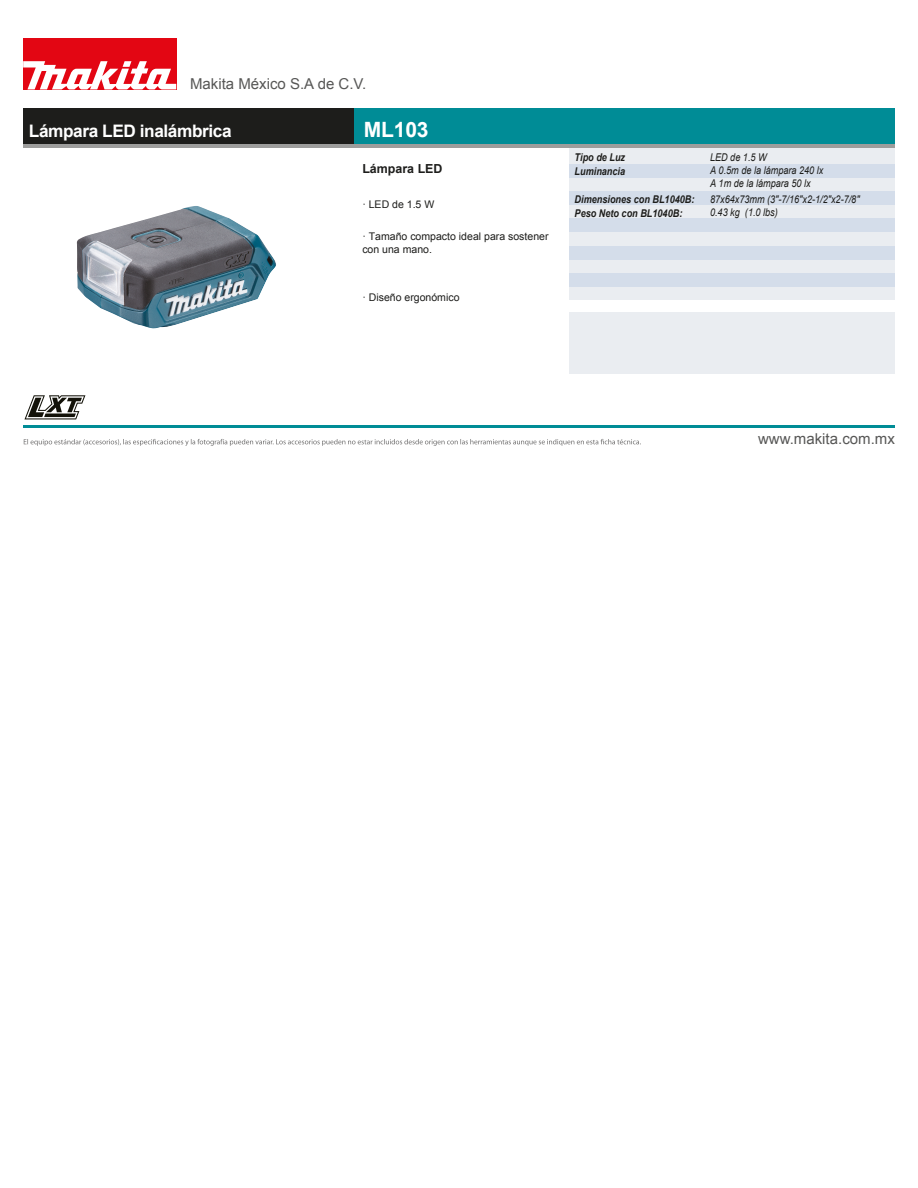
<style>
.page{position:relative;width:918px;height:1188px;background:#fff}
.page>*{position:absolute;margin:0;border:0;box-sizing:border-box;transform-origin:0 0}
.t1{font:700 21px "Arial";letter-spacing:-.01em;color:#fff}
.t2{font:700 17.25px "Arial";letter-spacing:-.025em;color:#fff}
.t3{font:15px "Arial";color:#575756}
.t4{font:700 12.45px "Arial";color:#1d1d1b}
.t5{font:italic 10.65px/13px "Arial";color:#1d1d1b;scale:.85 1}
.t6{font:italic 700 10.65px/13.5px "Arial";color:#1d1d1b;scale:.85 1}
.t7{font:10.5px/12.6px "Arial";color:#1d1d1b}
</style>
<div class="page">
<div style="left:569px;top:312px;width:326px;height:62px;background:#eaedf1"></div>
<div style="left:569px;top:148px;width:326px;height:152px;background:#eaedf1"></div>
<div style="left:569px;top:164px;width:326px;height:13px;background:#d4ddea"></div>
<div style="left:569px;top:191px;width:326px;height:14px;background:#d4ddea"></div>
<div style="left:569px;top:218px;width:326px;height:14px;background:#d4ddea"></div>
<div style="left:569px;top:246px;width:326px;height:14px;background:#d4ddea"></div>
<div style="left:569px;top:273px;width:326px;height:14px;background:#d4ddea"></div>
<hr style="left:23px;top:425px;width:872px;height:2px;background:#008c96">
<div style="left:23px;top:38px;width:153px;height:51px;background:#e30613"></div>
<svg style="left:23px;top:61px;width:153px;height:28px"></svg>
<div style="left:23px;top:109px;width:872px;height:35px;background:#1d1d1b"></div>
<div style="left:355px;top:109px;width:540px;height:35px;background:#008c96"></div>
<hr style="left:23px;top:144px;width:872px;height:4px;background:#9d9d9c">
<svg style="left:24px;top:439px;width:617px;height:7px"></svg>
<svg style="left:24px;top:395px;width:61px;height:24px"></svg>
<img style="left:77px;top:206px;width:199px;height:122px">
<h3 class="t3" style="left:190px;top:74px;width:178px">Makita México S.A de C.V.</h3>
<h2 class="t2" style="left:29px;top:120px;width:204px">Lámpara LED inalámbrica</h2>
<h1 class="t1" style="left:364px;top:116px;width:66px">ML103</h1>
<p class="t4" style="left:362px;top:160px;width:82px">Lámpara LED</p>
<p class="t7" style="left:362px;top:198px;width:74px">· LED de 1.5 W</p>
<p class="t7" style="left:362px;top:230px;width:188px">· Tamaño compacto ideal para sostener con una mano.</p>
<p class="t7" style="left:362px;top:291px;width:99px">· Diseño ergonómico</p>
<p class="t6" style="left:575px;top:151px;width:61px">Tipo de Luz<br>Luminancia</p>
<p class="t6" style="left:575px;top:194px;width:143px">Dimensiones con BL1040B:<br>Peso Neto con BL1040B:</p>
<p class="t5" style="left:710px;top:151px;width:135px">LED de 1.5 W<br>A 0.5m de la lámpara 240 lx<br>A 1m de la lámpara 50 lx</p>
<p class="t5" style="left:710px;top:193px;width:177px">87x64x73mm (3"-7/16"x2-1/2"x2-7/8"<br>0.43 kg (1.0 lbs)</p>
<h3 class="t3" style="left:758px;top:429px;width:138px">www.makita.com.mx</h3>
</div>
